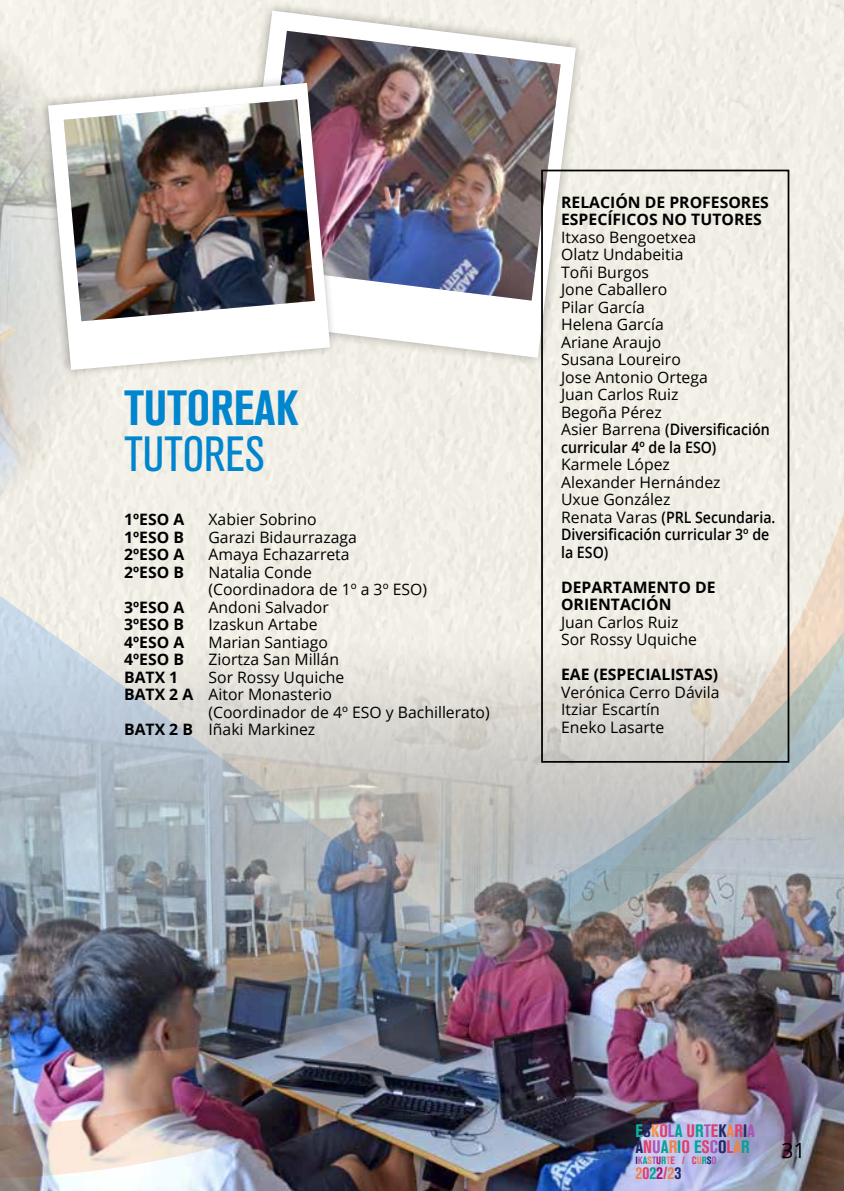
<style>
.page{position:relative;width:844px;height:1191px;background:#fff}
.page>*{position:absolute;margin:0;border:0;box-sizing:border-box;transform-origin:0 0}
.t1{font:700 condensed 49px "Akzidenz Grotesk BQ";color:#0086ce}
.t2{font:condensed 49px "Akzidenz Grotesk BQ";color:#0086ce}
.t3{font:21px "Open Sans";color:#000}
.t4{font:17.85px "Akzidenz Grotesk BQ Bd Cnd Alt";color:#ef4873}
.t5{font:17.5px "Akzidenz Grotesk BQ Bd Cnd Alt";color:#fe964d}
.t6{font:15.75px/17.5px "Open Sans";color:#000}
.t7{font:700 15.75px/17.5px "Open Sans";color:#000}
.t8{font:10.5px "Akzidenz Grotesk BQ Bd Cnd Alt";color:#b661be}
.s1{font-weight:700}
.s2{font-weight:600}
.s3{color:#07b99f}
.s4{color:#282d68}
.s5{color:#fe964d}
.s6{color:#b661be}
.s7{color:#08bb9e}
.s8{color:#b3176c}
.s9{color:#ef4873}
</style>
<div class="page">
<img style="left:0;top:0;width:843px;height:1178px">
<div style="left:221px;top:0;width:367px;height:370px;background:#f2efe6"></div>
<svg style="left:234px;top:11px;width:341px;height:347px"></svg>
<img style="left:258px;top:31px;width:302px;height:269px">
<div style="left:541px;top:170px;width:248px;height:592px;border:2px solid #000"></div>
<svg style="left:38px;top:72px;width:302px;height:308px;background:#d6cbca"></svg>
<svg style="left:48px;top:83px;width:282px;height:287px"></svg>
<img style="left:64px;top:99px;width:251px;height:222px">
<h1 class="t1" style="left:124px;top:380px;width:175px">TUTOREAK</h1>
<h1 class="t2" style="left:124px;top:426px;width:141px">TUTORES</h1>
<p class="t7" style="left:124px;top:510px;width:62px">1ºESO A</p>
<p class="t6" style="left:208px;top:510px;width:110px">Xabier Sobrino</p>
<p class="t7" style="left:124px;top:528px;width:61px">1ºESO B</p>
<p class="t6" style="left:208px;top:528px;width:150px">Garazi Bidaurrazaga</p>
<p class="t7" style="left:124px;top:545px;width:62px">2ºESO A</p>
<p class="t6" style="left:208px;top:545px;width:142px">Amaya Echazarreta</p>
<p class="t7" style="left:124px;top:563px;width:61px">2ºESO B</p>
<p class="t6" style="left:208px;top:563px;width:220px">Natalia Conde<br>(Coordinadora de 1º a 3º ESO)</p>
<p class="t7" style="left:124px;top:598px;width:62px">3ºESO A</p>
<p class="t6" style="left:208px;top:598px;width:122px">Andoni Salvador</p>
<p class="t7" style="left:124px;top:615px;width:61px">3ºESO B</p>
<p class="t6" style="left:208px;top:615px;width:110px">Izaskun Artabe</p>
<p class="t7" style="left:124px;top:633px;width:62px">4ºESO A</p>
<p class="t6" style="left:208px;top:633px;width:121px">Marian Santiago</p>
<p class="t7" style="left:124px;top:650px;width:61px">4ºESO B</p>
<p class="t6" style="left:208px;top:650px;width:132px">Ziortza San Millán</p>
<p class="t7" style="left:124px;top:668px;width:56px">BATX 1</p>
<p class="t6" style="left:208px;top:668px;width:137px">Sor Rossy Uquiche</p>
<p class="t6" style="left:124px;top:685px;width:209px"><span class="s1">BATX 2 A</span> Aitor Monasterio</p>
<p class="t6" style="left:208px;top:703px;width:283px">(Coordinador de 4º ESO y Bachillerato)</p>
<p class="t6" style="left:124px;top:720px;width:193px"><span class="s1">BATX 2 B</span> Iñaki Markinez</p>
<p class="t7" style="left:561px;top:193px;width:209px">RELACIÓN DE PROFESORES<br>ESPECÍFICOS NO TUTORES</p>
<p class="t6" style="left:561px;top:228px;width:210px">Itxaso Bengoetxea<br>Olatz Undabeitia<br>Toñi Burgos<br>Jone Caballero<br>Pilar García<br>Helena García<br>Ariane Araujo<br>Susana Loureiro<br>Jose Antonio Ortega<br>Juan Carlos Ruiz<br>Begoña Pérez<br>Asier Barrena <span class="s2">(Diversificación curricular 4º de la ESO)</span></p>
<p class="t6" style="left:561px;top:455px;width:216px">Karmele López<br>Alexander Hernández<br>Uxue González<br>Renata Varas <span class="s2">(PRL Secundaria.<br>Diversificación curricular 3º de la ESO)</span></p>
<p class="t7" style="left:561px;top:578px;width:156px">DEPARTAMENTO DE<br>ORIENTACIÓN</p>
<p class="t6" style="left:561px;top:613px;width:137px">Juan Carlos Ruiz<br>Sor Rossy Uquiche</p>
<p class="t7" style="left:561px;top:665px;width:159px">EAE (ESPECIALISTAS)</p>
<p class="t6" style="left:561px;top:683px;width:160px">Verónica Cerro Dávila<br>Itziar Escartín<br>Eneko Lasarte</p>
<p class="t4" style="left:635px;top:1121px;width:121px"><span class="s3">E</span><span class="s4">S</span><span class="s5">K</span>O<span class="s6">L</span><span class="s3">A</span> U<span class="s3">R</span><span class="s6">T</span>E<span class="s4">K</span><span class="s5">A</span>R<span class="s4">I</span><span class="s6">A</span></p>
<p class="t4" style="left:635px;top:1136px;width:116px"><span class="s4">A</span>N<span class="s6">U</span><span class="s3">A</span><span class="s5">R</span><span class="s3">I</span>O <span class="s3">E</span>S<span class="s6">C</span><span class="s4">O</span>L<span class="s5">A</span><span class="s3">R</span></p>
<p class="t8" style="left:635px;top:1154px;width:83px"><span class="s4">I</span>K<span class="s7">A</span><span class="s5">S</span>T<span class="s8">U</span><span class="s3">R</span><span class="s5">T</span><span class="s9">E / C</span><span class="s5">U</span><span class="s3">R</span><span class="s4">S</span>O</p>
<p class="t5" style="left:635px;top:1163px;width:47px">2<span class="s9">0</span><span class="s7">2</span><span class="s8">2</span><span class="s9">/</span>2<span class="s4">3</span></p>
<h2 class="t3" style="left:781px;top:1135px;width:26px">31</h2>
</div>
